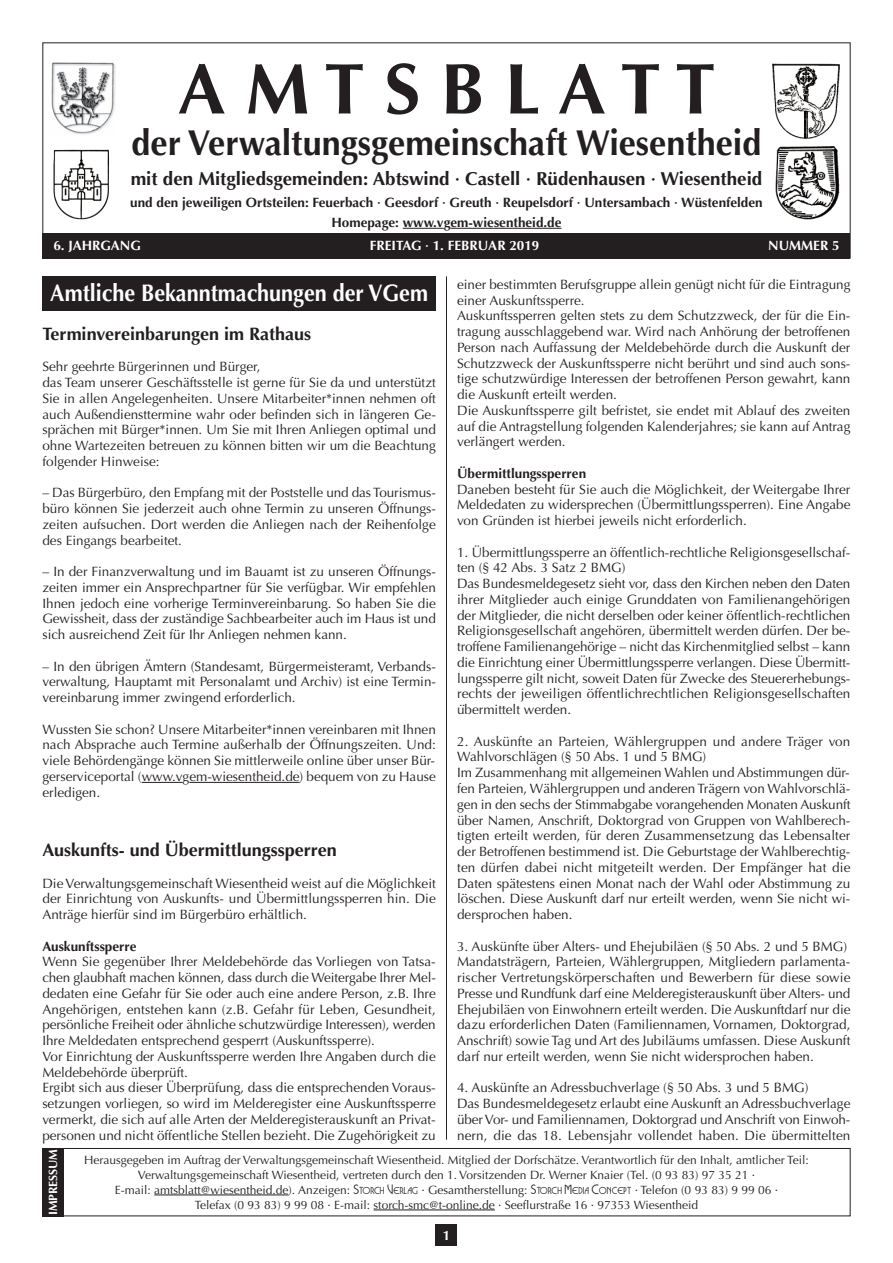
<style>
.page{position:relative;width:893px;height:1263px;background:#fff}
.page>*{position:absolute;margin:0;border:0;box-sizing:border-box;transform-origin:0 0}
.t1{font:700 72px "Optima";color:#231f20}
.t2{font:700 36px "Optima";color:#231f20;scale:.95 1}
.t3{font:700 24px "Optima";color:#fff;scale:.9 1}
.t4{font:700 18.75px "Optima";color:#231f20}
.t5{font:700 18px "Optima";color:#231f20}
.t6{font:13.5px/15.8px "Optima";color:#231f20}
.t7{font:700 13.5px/19.4px "Optima";color:#231f20;text-align:center}
.t8{font:700 13.5px "Optima";color:#fff}
.t9{font:12px/15px "Optima";color:#231f20;text-align:center}
.t10{font:700 12px "Optima";letter-spacing:-.005em;color:#fff}
.s1{font-family:"Busorama";font-weight:500}
.s2{font-family:"Busorama";font-weight:500;font-size:9px}
</style>
<div class="page">
<div style="left:436px;top:1225px;width:21px;height:21px;background:#231f20"></div>
<hr style="left:403px;top:228px;width:41px;height:1px;background:#231f20">
<hr style="left:450px;top:228px;width:111px;height:1px;background:#231f20">
<div style="left:43px;top:233px;width:807px;height:26px;background:#231f20"></div>
<hr style="left:142px;top:782px;width:41px;height:1px;background:#231f20">
<hr style="left:189px;top:782px;width:111px;height:1px;background:#231f20">
<hr style="left:446px;top:276px;width:1px;height:864px;background:#231f20">
<div style="left:43px;top:1148px;width:807px;height:68px;border:1px solid #231f20"></div>
<hr style="left:154px;top:1194px;width:135px;height:1px;background:#231f20">
<hr style="left:374px;top:1209px;width:121px;height:1px;background:#231f20">
<div style="left:43px;top:1148px;width:21px;height:68px;background:#231f20"></div>
<div style="left:43px;top:276px;width:393px;height:34px;background:#231f20"></div>
<img style="left:51px;top:62px;width:65px;height:73px">
<img style="left:53px;top:149px;width:56px;height:70px">
<img style="left:775px;top:146px;width:64px;height:74px">
<img style="left:772px;top:64px;width:68px;height:75px">
<h1 class="t1" style="left:178px;top:47px;width:539px">A M T S B L A T T</h1>
<h2 class="t2" style="left:132px;top:122px;width:664px">der Verwaltungsgemeinschaft Wiesentheid</h2>
<h3 class="t4" style="left:131px;top:168px;width:633px">mit den Mitgliedsgemeinden: Abtswind · Castell · Rüdenhausen · Wiesentheid</h3>
<p class="t7" style="left:130px;top:193px;width:634px">und den jeweiligen Ortsteilen: Feuerbach · Geesdorf · Greuth · Reupelsdorf · Untersambach · Wüstenfelden<br>Homepage: www.vgem-wiesentheid.de</p>
<p class="t8" style="left:53px;top:238px;width:89px">6. JAHRGANG</p>
<p class="t8" style="left:370px;top:238px;width:171px">FREITAG · 1. FEBRUAR 2019</p>
<p class="t8" style="left:768px;top:238px;width:73px">NUMMER 5</p>
<h3 class="t3" style="left:50px;top:279px;width:421px">Amtliche Bekanntmachungen der VGem</h3>
<p class="t6" style="left:457px;top:277px;width:395px">einer bestimmten Berufsgruppe allein genügt nicht für die Eintragung einer Auskunftssperre.<br>Auskunftssperren gelten stets zu dem Schutzzweck, der für die Ein&shy;tragung ausschlaggebend war. Wird nach Anhörung der betroffenen Person nach Auffassung der Meldebehörde durch die Auskunft der Schutzzweck der Auskunftssperre nicht berührt und sind auch sons&shy;tige schutzwürdige Interessen der betroffenen Person gewahrt, kann die Auskunft erteilt werden.<br>Die Auskunftssperre gilt befristet, sie endet mit Ablauf des zweiten auf die Antragstellung folgenden Kalenderjahres; sie kann auf Antrag verlängert werden.</p>
<p class="t7" style="left:457px;top:464px;width:131px">Übermittlungssperren</p>
<p class="t6" style="left:457px;top:481px;width:395px;text-align:justify">Daneben besteht für Sie auch die Möglichkeit, der Weitergabe Ihrer Meldedaten zu widersprechen (Übermittlungssperren). Eine Angabe von Gründen ist hierbei jeweils nicht erforderlich.</p>
<p class="t6" style="left:457px;top:544px;width:395px">1. Übermittlungssperre an öffentlich-rechtliche Religionsgesellschaf&shy;ten (§ 42 Abs. 3 Satz 2 BMG)<br>Das Bundesmeldegesetz sieht vor, dass den Kirchen neben den Daten ihrer Mitglieder auch einige Grunddaten von Familienangehörigen der Mitglieder, die nicht derselben oder keiner öffentlich-rechtlichen Religionsgesellschaft angehören, übermittelt werden dürfen. Der be&shy;troffene Familienangehörige – nicht das Kirchenmitglied selbst – kann die Einrichtung einer Übermittlungssperre verlangen. Diese Übermitt&shy;lungssperre gilt nicht, soweit Daten für Zwecke des Steuererhebungs&shy;rechts der jeweiligen öffentlichrechtlichen Religionsgesellschaften übermittelt werden.</p>
<p class="t6" style="left:457px;top:733px;width:395px">2. Auskünfte an Parteien, Wählergruppen und andere Träger von Wahlvorschlägen (§ 50 Abs. 1 und 5 BMG)<br>Im Zusammenhang mit allgemeinen Wahlen und Abstimmungen dür&shy;fen Parteien, Wählergruppen und anderen Trägern von Wahlvorschlä&shy;gen in den sechs der Stimmabgabe vorangehenden Monaten Auskunft über Namen, Anschrift, Doktorgrad von Gruppen von Wahlberech&shy;tigten erteilt werden, für deren Zusammensetzung das Lebensalter der Betroffenen bestimmend ist. Die Geburtstage der Wahlberechtig&shy;ten dürfen dabei nicht mitgeteilt werden. Der Empfänger hat die Daten spätestens einen Monat nach der Wahl oder Abstimmung zu löschen. Diese Auskunft darf nur erteilt werden, wenn Sie nicht wi&shy;dersprochen haben.</p>
<p class="t6" style="left:457px;top:938px;width:395px">3. Auskünfte über Alters- und Ehejubiläen (§ 50 Abs. 2 und 5 BMG)<br>Mandatsträgern, Parteien, Wählergruppen, Mitgliedern parlamenta&shy;rischer Vertretungskörperschaften und Bewerbern für diese sowie Presse und Rundfunk darf eine Melderegisterauskunft über Alters- und Ehejubiläen von Einwohnern erteilt werden. Die Auskunftdarf nur die dazu erforderlichen Daten (Familiennamen, Vornamen, Doktorgrad, Anschrift) sowie Tag und Art des Jubiläums umfassen. Diese Auskunft darf nur erteilt werden, wenn Sie nicht widersprochen haben.</p>
<p class="t6" style="left:457px;top:1080px;width:395px">4. Auskünfte an Adressbuchverlage (§ 50 Abs. 3 und 5 BMG)<br>Das Bundesmeldegesetz erlaubt eine Auskunft an Adressbuchverlage über Vor- und Familiennamen, Doktorgrad und Anschrift von Einwoh&shy;nern, die das 18. Lebensjahr vollendet haben. Die übermittelten</p>
<h3 class="t5" style="left:42px;top:323px;width:270px">Terminvereinbarungen im Rathaus</h3>
<p class="t6" style="left:42px;top:359px;width:395px">Sehr geehrte Bürgerinnen und Bürger,<br>das Team unserer Geschäftsstelle ist gerne für Sie da und unterstützt Sie in allen Angelegenheiten. Unsere Mitarbeiter*innen nehmen oft auch Außendiensttermine wahr oder befinden sich in längeren Ge&shy;sprächen mit Bürger*innen. Um Sie mit Ihren Anliegen optimal und ohne Wartezeiten betreuen zu können bitten wir um die Beachtung folgender Hinweise:</p>
<p class="t6" style="left:42px;top:485px;width:395px;text-align:justify">– Das Bürgerbüro, den Empfang mit der Poststelle und das Tourismus&shy;büro können Sie jederzeit auch ohne Termin zu unseren Öffnungs&shy;zeiten aufsuchen. Dort werden die Anliegen nach der Reihenfolge des Eingangs bearbeitet.</p>
<p class="t6" style="left:42px;top:564px;width:395px;text-align:justify">– In der Finanzverwaltung und im Bauamt ist zu unseren Öffnungs&shy;zeiten immer ein Ansprechpartner für Sie verfügbar. Wir empfehlen Ihnen jedoch eine vorherige Terminvereinbarung. So haben Sie die Gewissheit, dass der zuständige Sachbearbeiter auch im Haus ist und sich ausreichend Zeit für Ihr Anliegen nehmen kann.</p>
<p class="t6" style="left:42px;top:658px;width:395px;text-align:justify">– In den übrigen Ämtern (Standesamt, Bürgermeisteramt, Verbands&shy;verwaltung, Hauptamt mit Personalamt und Archiv) ist eine Termin&shy;vereinbarung immer zwingend erforderlich.</p>
<p class="t6" style="left:42px;top:721px;width:395px;text-align:justify">Wussten Sie schon? Unsere Mitarbeiter*innen vereinbaren mit Ihnen nach Absprache auch Termine außerhalb der Öffnungszeiten. Und: viele Behördengänge können Sie mittlerweile online über unser Bür&shy;gerserviceportal (www.vgem-wiesentheid.de) bequem von zu Hause erledigen.</p>
<h3 class="t5" style="left:42px;top:839px;width:296px">Auskunfts- und Übermittlungssperren</h3>
<p class="t6" style="left:42px;top:875px;width:395px;text-align:justify">Die Verwaltungsgemeinschaft Wiesentheid weist auf die Möglichkeit der Einrichtung von Auskunfts- und Übermittlungssperren hin. Die Anträge hierfür sind im Bürgerbüro erhältlich.</p>
<p class="t7" style="left:42px;top:936px;width:96px">Auskunftssperre</p>
<p class="t6" style="left:42px;top:954px;width:395px">Wenn Sie gegenüber Ihrer Meldebehörde das Vorliegen von Tatsa&shy;chen glaubhaft machen können, dass durch die Weitergabe Ihrer Mel&shy;dedaten eine Gefahr für Sie oder auch eine andere Person, z.B. Ihre Angehörigen, entstehen kann (z.B. Gefahr für Leben, Gesundheit, persönliche Freiheit oder ähnliche schutzwürdige Interessen), werden Ihre Meldedaten entsprechend gesperrt (Auskunftssperre).<br>Vor Einrichtung der Auskunftssperre werden Ihre Angaben durch die Meldebehörde überprüft.<br>Ergibt sich aus dieser Überprüfung, dass die entsprechenden Voraus&shy;setzungen vorliegen, so wird im Melderegister eine Auskunftssperre vermerkt, die sich auf alle Arten der Melderegisterauskunft an Privat&shy;personen und nicht öffentliche Stellen bezieht. Die Zugehörigkeit zu</p>
<p class="t9" style="left:84px;top:1152px;width:726px">Herausgegeben im Auftrag der Verwaltungsgemeinschaft Wiesentheid. Mitglied der Dorfschätze. Verantwortlich für den Inhalt, amtlicher Teil:<br>Verwaltungsgemeinschaft Wiesentheid, vertreten durch den 1. Vorsitzenden Dr. Werner Knaier (Tel. (0 93 83) 97 35 21 ·<br>E-mail: amtsblatt@wiesentheid.de). Anzeigen: <span class="s1">S</span><span class="s2">TORCH</span> <span class="s1">V</span><span class="s2">ERLAG</span> · Gesamtherstellung: <span class="s1">S</span><span class="s2">TORCH</span> <span class="s1">M</span><span class="s2">EDIA</span> <span class="s1">C</span><span class="s2">ONCEPT</span> · Telefon (0 93 83) 9 99 06 ·<br>Telefax (0 93 83) 9 99 08 · E-mail: storch-smc@t-online.de · Seeflurstraße 16 · 97353 Wiesentheid</p>
<p class="t10" style="left:46px;top:1215px;width:68px;rotate:-90deg">IMPRESSUM</p>
<p class="t8" style="left:443px;top:1227px;width:9px">1</p>
</div>
